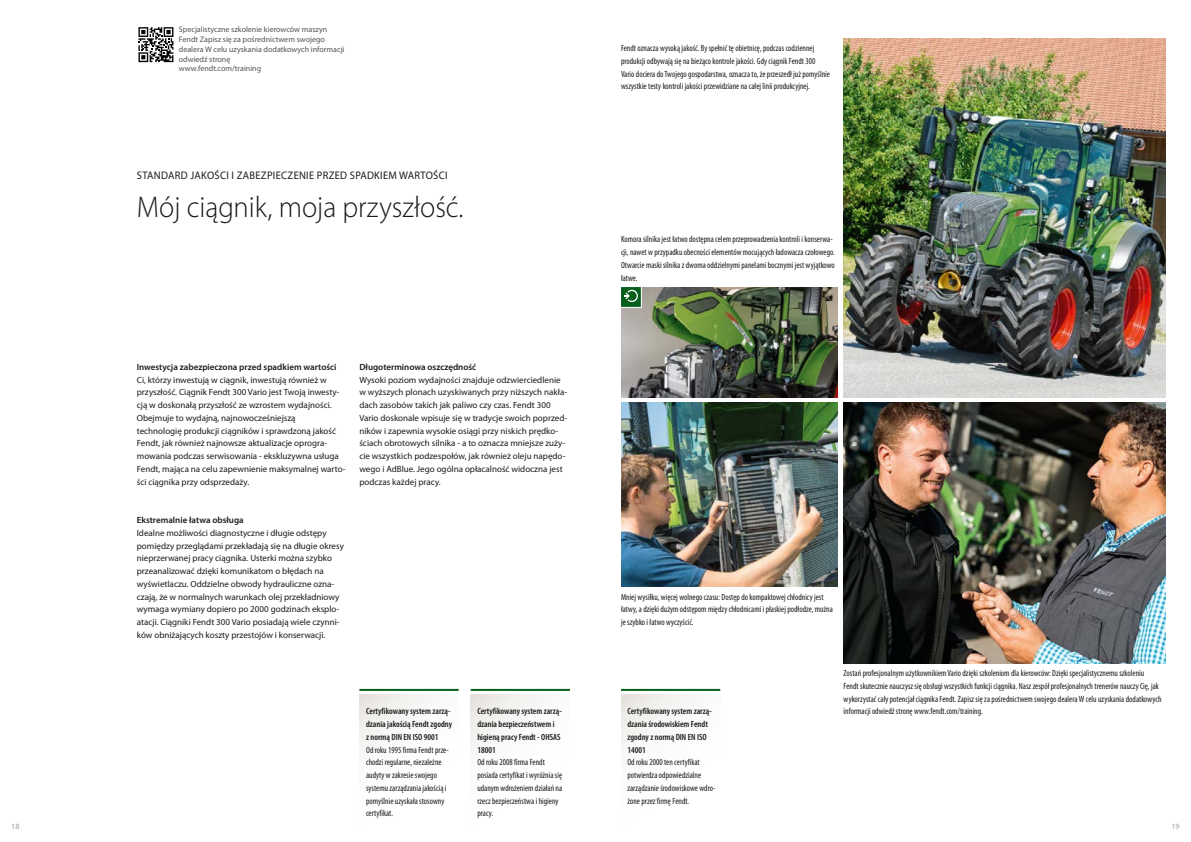
<style>
.page{position:relative;width:1191px;height:842px;background:#fff}
.page>*{position:absolute;margin:0;border:0;box-sizing:border-box;transform-origin:0 0}
.t1{font:300 30px "Myriad Pro";color:#1a1a18;scale:.95 1}
.t2{font:11px "Myriad Pro";letter-spacing:.03em;color:#1a1a18;scale:.95 1}
.t3{font:condensed 9px/12.8px "Myriad Pro";letter-spacing:.005em;color:#1a1a18;scale:.95 1}
.t4{font:9px/12.8px "Myriad Pro";color:#1a1a18}
.t5{font:600 condensed 9px/12.8px "Myriad Pro";color:#1a1a18}
.t6{font:600 9px "Myriad Pro";color:#1a1a18}
.t7{font:8px/9.8px "Myriad Pro";color:#535352}
.t8{font:8px "Myriad Pro";color:#9f9f9e}
</style>
<div class="page">
<div style="left:471px;top:695px;width:99px;height:147px;background:linear-gradient(to bottom,#f6f5f3,#fff)"></div>
<hr style="left:471px;top:689px;width:99px;height:2px;background:#06601c">
<div style="left:359px;top:695px;width:100px;height:147px;background:linear-gradient(to bottom,#f6f5f3,#fff)"></div>
<hr style="left:359px;top:689px;width:100px;height:2px;background:#06601c">
<svg style="left:138px;top:27px;width:36px;height:36px"></svg>
<svg style="left:138px;top:27px;width:35px;height:35px"></svg>
<div style="left:621px;top:695px;width:99px;height:147px;background:linear-gradient(to bottom,#f6f5f3,#fff)"></div>
<hr style="left:621px;top:689px;width:99px;height:2px;background:#06601c">
<img style="left:843px;top:38px;width:322px;height:360px">
<img style="left:621px;top:287px;width:216px;height:111px">
<img style="left:621px;top:403px;width:216px;height:184px">
<img style="left:843px;top:403px;width:322px;height:260px">
<svg style="left:621px;top:287px;width:21px;height:21px"></svg>
<p class="t8" style="left:11px;top:822px;width:10px">18</p>
<p class="t7" style="left:179px;top:25px;width:167px">Specjalistyczne szkolenie kierowców maszyn Fendt Zapisz się za pośrednictwem swojego dealera W celu uzyskania dodatkowych informacji odwiedź stronę<br>www.fendt.com/training</p>
<p class="t2" style="left:137px;top:169px;width:328px">STANDARD JAKOŚCI I ZABEZPIECZENIE PRZED SPADKIEM WARTOŚCI</p>
<h1 class="t1" style="left:137px;top:190px;width:345px">Mój ciągnik, moja przyszłość.</h1>
<p class="t6" style="left:137px;top:362px;width:201px">Inwestycja zabezpieczona przed spadkiem wartości</p>
<p class="t4" style="left:137px;top:373px;width:210px">Ci, którzy inwestują w ciągnik, inwestują również w przyszłość. Ciągnik Fendt 300 Vario jest Twoją inwesty&shy;cją w doskonałą przyszłość ze wzrostem wydajności.<br>Obejmuje to wydajną, najnowocześniejszą<br>technologię produkcji ciągników i sprawdzoną jakość Fendt, jak również najnowsze aktualizacje oprogra&shy;mowania podczas serwisowania - ekskluzywna usługa Fendt, mająca na celu zapewnienie maksymalnej warto&shy;ści ciągnika przy odsprzedaży.</p>
<p class="t6" style="left:137px;top:515px;width:108px">Ekstremalnie łatwa obsługa</p>
<p class="t4" style="left:137px;top:526px;width:209px">Idealne możliwości diagnostyczne i długie odstępy pomiędzy przeglądami przekładają się na długie okresy nieprzerwanej pracy ciągnika. Usterki można szybko przeanalizować dzięki komunikatom o błędach na wyświetlaczu. Oddzielne obwody hydrauliczne ozna&shy;czają, że w normalnych warunkach olej przekładniowy wymaga wymiany dopiero po 2000 godzinach eksplo&shy;atacji. Ciągniki Fendt 300 Vario posiadają wiele czynni&shy;ków obniżających koszty przestojów i konserwacji.</p>
<p class="t6" style="left:359px;top:362px;width:118px">Długoterminowa oszczędność</p>
<p class="t4" style="left:359px;top:373px;width:209px">Wysoki poziom wydajności znajduje odzwierciedlenie w wyższych plonach uzyskiwanych przy niższych nakła&shy;dach zasobów takich jak paliwo czy czas. Fendt 300<br>Vario doskonale wpisuje się w tradycje swoich poprzed&shy;ników i zapewnia wysokie osiągi przy niskich prędko&shy;ściach obrotowych silnika - a to oznacza mniejsze zuży&shy;cie wszystkich podzespołów, jak również oleju napędo&shy;wego i AdBlue. Jego ogólna opłacalność widoczna jest podczas każdej pracy.</p>
<p class="t5" style="left:366px;top:705px;width:87px">Certyfikowany system zarzą&shy;dzania jakością Fendt zgodny z normą DIN EN ISO 9001</p>
<p class="t3" style="left:366px;top:743px;width:89px">Od roku 1995 firma Fendt prze&shy;chodzi regularne, niezależne audyty w zakresie swojego systemu zarządzania jakością i pomyślnie uzyskała stosowny certyfikat.</p>
<p class="t5" style="left:477px;top:705px;width:86px">Certyfikowany system zarzą&shy;dzania bezpieczeństwem i higieną pracy Fendt - OHSAS<br>18001</p>
<p class="t3" style="left:477px;top:756px;width:91px">Od roku 2008 firma Fendt posiada certyfikat i wyróżnia się udanym wdrożeniem działań na rzecz bezpieczeństwa i higieny pracy.</p>
<p class="t3" style="left:621px;top:42px;width:221px">Fendt oznacza wysoką jakość. By spełnić tę obietnicę, podczas codziennej produkcji odbywają się na bieżąco kontrole jakości. Gdy ciągnik Fendt 300<br>Vario dociera do Twojego gospodarstwa, oznacza to, że przeszedł już pomyślnie wszystkie testy kontroli jakości przewidziane na całej linii produkcyjnej.</p>
<p class="t3" style="left:621px;top:233px;width:227px">Komora silnika jest łatwo dostępna celem przeprowadzenia kontroli i konserwa&shy;cji, nawet w przypadku obecności elementów mocujących ładowacza czołowego.<br>Otwarcie maski silnika z dwoma oddzielnymi panelami bocznymi jest wyjątkowo łatwe.</p>
<p class="t3" style="left:621px;top:590px;width:224px">Mniej wysiłku, więcej wolnego czasu: Dostęp do kompaktowej chłodnicy jest łatwy, a dzięki dużym odstępom między chłodnicami i płaskiej podłodze, można je szybko i łatwo wyczyścić.</p>
<p class="t3" style="left:843px;top:667px;width:336px">Zostań profesjonalnym użytkownikiem Vario dzięki szkoleniom dla kierowców: Dzięki specjalistycznemu szkoleniu<br>Fendt skutecznie nauczysz się obsługi wszystkich funkcji ciągnika. Nasz zespół profesjonalnych trenerów nauczy Cię, jak wykorzystać cały potencjał ciągnika Fendt. Zapisz się za pośrednictwem swojego dealera W celu uzyskania dodatkowych</p>
<p class="t5" style="left:627px;top:705px;width:86px">Certyfikowany system zarzą-</p>
<p class="t3" style="left:843px;top:705px;width:148px">informacji odwiedź stronę www.fendt.com/training.</p>
<p class="t5" style="left:627px;top:718px;width:82px">dzania środowiskiem Fendt zgodny z normą DIN EN ISO<br>14001</p>
<p class="t3" style="left:627px;top:756px;width:94px">Od roku 2000 ten certyfikat potwierdza odpowiedzialne zarządzanie środowiskowe wdro&shy;żone przez firmę Fendt.</p>
<p class="t8" style="left:1171px;top:822px;width:10px">19</p>
</div>
